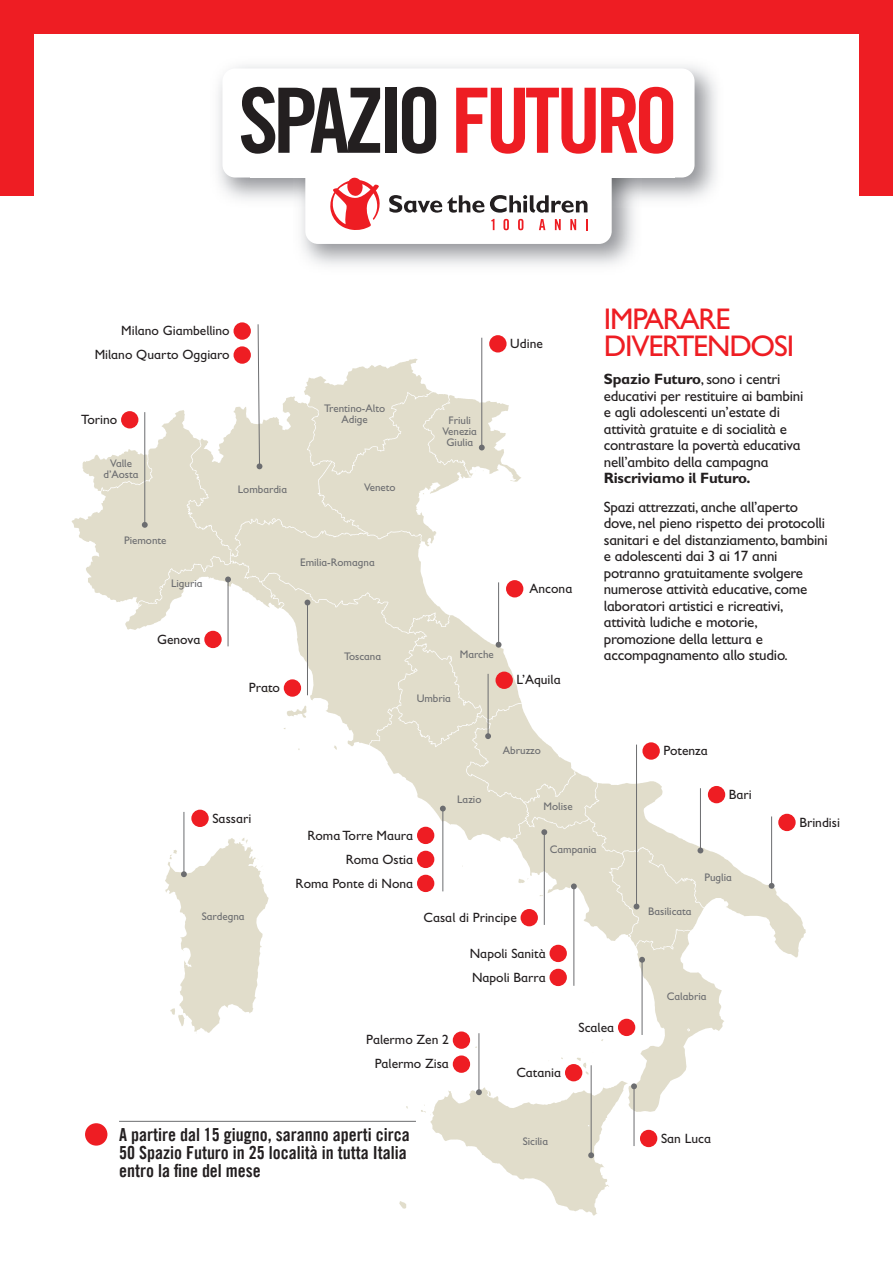
<style>
.page{position:relative;width:893px;height:1263px;background:#fff}
.page>*{position:absolute;margin:0;border:0;box-sizing:border-box;transform-origin:0 0}
.t1{font:90.15px "Trade Gothic LT Com Bd Cn 20";letter-spacing:-.06em;color:#231f20}
.t2{font:30px/27px "Gill Sans Infant Std";letter-spacing:-.04em;color:#ee1d23}
.t3{font:18px/18px "Trade Gothic LT Com Bd Cn 20";color:#231f20}
.t4{font:15px/16.5px "Gill Sans Infant Std";letter-spacing:-.015em;color:#231f20}
.t5{font:700 15px "Gill Sans Infant Std";letter-spacing:-.015em;color:#231f20}
.t6{font:13.5px/24px "Gill Sans Infant Std";color:#231f20;text-align:right}
.t7{font:11.1px/11.1px "Gill Sans Infant Std";color:#6c6d70;text-align:center}
.s1{color:#ee1d23}
.s2{font-weight:700}
</style>
<div class="page">
<div style="left:0;top:0;width:893px;height:196px;background:#ee1d23"></div>
<div style="left:34px;top:34px;width:825px;height:279px;background:#fff"></div>
<img style="left:71px;top:357px;width:735px;height:859px">
<hr style="left:442px;top:809px;width:1px;height:82px;background:#6c6d70">
<div style="left:305px;top:135px;width:307px;height:109px;background:#fff;border-radius:13px"></div>
<svg style="left:330px;top:177px;width:50px;height:53px"></svg>
<svg style="left:389px;top:195px;width:198px;height:18px"></svg>
<svg style="left:491px;top:219px;width:3px;height:11px"></svg>
<svg style="left:503px;top:219px;width:6px;height:11px"></svg>
<svg style="left:518px;top:219px;width:5px;height:11px"></svg>
<svg style="left:539px;top:219px;width:6px;height:11px"></svg>
<svg style="left:555px;top:219px;width:6px;height:11px"></svg>
<svg style="left:570px;top:219px;width:6px;height:11px"></svg>
<div style="left:85px;top:1123px;width:22px;height:22px;background:#ee1d23;border-radius:50%"></div>
<svg style="left:440px;top:806px;width:6px;height:5px"></svg>
<hr style="left:642px;top:960px;width:1px;height:75px;background:#6c6d70">
<svg style="left:639px;top:957px;width:6px;height:6px"></svg>
<hr style="left:478px;top:1033px;width:1px;height:59px;background:#6c6d70">
<svg style="left:476px;top:1089px;width:6px;height:6px"></svg>
<div style="left:417px;top:827px;width:17px;height:17px;background:#ee1d23;border-radius:50%"></div>
<div style="left:417px;top:851px;width:17px;height:17px;background:#ee1d23;border-radius:50%"></div>
<div style="left:417px;top:875px;width:17px;height:17px;background:#ee1d23;border-radius:50%"></div>
<div style="left:234px;top:346px;width:17px;height:18px;background:#ee1d23;border-radius:50%"></div>
<div style="left:234px;top:322px;width:17px;height:18px;background:#ee1d23;border-radius:50%"></div>
<hr style="left:573px;top:887px;width:1px;height:99px;background:#6c6d70">
<svg style="left:571px;top:883px;width:6px;height:6px"></svg>
<div style="left:549px;top:945px;width:18px;height:17px;background:#ee1d23;border-radius:50%"></div>
<div style="left:549px;top:969px;width:18px;height:17px;background:#ee1d23;border-radius:50%"></div>
<hr style="left:544px;top:833px;width:1px;height:92px;background:#6c6d70">
<svg style="left:541px;top:829px;width:6px;height:6px"></svg>
<div style="left:521px;top:909px;width:17px;height:17px;background:#ee1d23;border-radius:50%"></div>
<hr style="left:307px;top:603px;width:1px;height:92px;background:#6c6d70">
<svg style="left:305px;top:600px;width:5px;height:5px"></svg>
<div style="left:284px;top:679px;width:17px;height:18px;background:#ee1d23;border-radius:50%"></div>
<hr style="left:228px;top:580px;width:1px;height:66px;background:#6c6d70">
<svg style="left:225px;top:576px;width:6px;height:6px"></svg>
<div style="left:204px;top:631px;width:18px;height:17px;background:#ee1d23;border-radius:50%"></div>
<div style="left:453px;top:1031px;width:17px;height:18px;background:#ee1d23;border-radius:50%"></div>
<div style="left:453px;top:1055px;width:17px;height:18px;background:#ee1d23;border-radius:50%"></div>
<hr style="left:634px;top:1086px;width:1px;height:60px;background:#6c6d70">
<svg style="left:631px;top:1083px;width:6px;height:6px"></svg>
<div style="left:618px;top:1019px;width:17px;height:17px;background:#ee1d23;border-radius:50%"></div>
<hr style="left:591px;top:1065px;width:1px;height:90px;background:#6c6d70">
<svg style="left:588px;top:1152px;width:6px;height:6px"></svg>
<div style="left:565px;top:1064px;width:17px;height:17px;background:#ee1d23;border-radius:50%"></div>
<hr style="left:771px;top:816px;width:1px;height:69px;background:#6c6d70">
<svg style="left:769px;top:883px;width:5px;height:6px"></svg>
<div style="left:778px;top:814px;width:18px;height:17px;background:#ee1d23;border-radius:50%"></div>
<hr style="left:700px;top:788px;width:1px;height:62px;background:#6c6d70">
<svg style="left:697px;top:848px;width:6px;height:5px"></svg>
<div style="left:708px;top:786px;width:17px;height:17px;background:#ee1d23;border-radius:50%"></div>
<hr style="left:488px;top:674px;width:1px;height:62px;background:#6c6d70">
<svg style="left:485px;top:733px;width:6px;height:6px"></svg>
<div style="left:495px;top:672px;width:18px;height:17px;background:#ee1d23;border-radius:50%"></div>
<hr style="left:481px;top:338px;width:1px;height:109px;background:#6c6d70">
<svg style="left:479px;top:445px;width:6px;height:5px"></svg>
<div style="left:489px;top:335px;width:18px;height:17px;background:#ee1d23;border-radius:50%"></div>
<hr style="left:183px;top:812px;width:1px;height:62px;background:#6c6d70">
<svg style="left:181px;top:871px;width:6px;height:6px"></svg>
<div style="left:191px;top:810px;width:18px;height:17px;background:#ee1d23;border-radius:50%"></div>
<hr style="left:498px;top:582px;width:1px;height:62px;background:#6c6d70">
<svg style="left:496px;top:642px;width:5px;height:6px"></svg>
<div style="left:506px;top:580px;width:17px;height:17px;background:#ee1d23;border-radius:50%"></div>
<div style="left:640px;top:1130px;width:17px;height:17px;background:#ee1d23;border-radius:50%"></div>
<hr style="left:636px;top:745px;width:1px;height:161px;background:#6c6d70">
<svg style="left:634px;top:903px;width:5px;height:6px"></svg>
<div style="left:642px;top:742px;width:18px;height:18px;background:#ee1d23;border-radius:50%"></div>
<svg style="left:257px;top:324px;width:5px;height:145px"></svg>
<hr style="left:144px;top:412px;width:1px;height:112px;background:#6c6d70">
<svg style="left:142px;top:522px;width:6px;height:6px"></svg>
<div style="left:121px;top:411px;width:17px;height:17px;background:#ee1d23;border-radius:50%"></div>
<hr style="left:119px;top:1121px;width:297px;height:1px;background:#6c6d70">
<h1 class="t1" style="left:238px;top:66px;width:442px">SpAzIo <span class="s1">Futuro</span></h1>
<p class="t6" style="left:95px;top:320px;width:137px">Milano Giambellino<br>Milano Quarto Oggiaro</p>
<p class="t6" style="left:81px;top:409px;width:38px">Torino</p>
<p class="t7" style="left:103px;top:459px;width:37px">Valle d’Aosta</p>
<p class="t7" style="left:324px;top:404px;width:63px">Trentino-Alto<br>Adige</p>
<p class="t7" style="left:238px;top:484px;width:51px">Lombardia</p>
<p class="t7" style="left:364px;top:482px;width:33px">Veneto</p>
<p class="t7" style="left:443px;top:416px;width:36px">Friuli<br>Venezia<br>Giulia</p>
<p class="t6" style="left:510px;top:333px;width:34px">Udine</p>
<p class="t7" style="left:124px;top:536px;width:44px">Piemonte</p>
<p class="t7" style="left:171px;top:579px;width:33px">Liguria</p>
<p class="t6" style="left:157px;top:628px;width:45px">Genova</p>
<p class="t7" style="left:300px;top:558px;width:76px">Emilia-Romagna</p>
<p class="t6" style="left:529px;top:578px;width:44px">Ancona</p>
<p class="t6" style="left:249px;top:677px;width:33px">Prato</p>
<p class="t7" style="left:344px;top:652px;width:39px">Toscana</p>
<p class="t7" style="left:460px;top:649px;width:36px">Marche</p>
<p class="t7" style="left:417px;top:694px;width:36px">Umbria</p>
<p class="t6" style="left:517px;top:669px;width:46px">L’Aquila</p>
<p class="t7" style="left:503px;top:745px;width:40px">Abruzzo</p>
<h2 class="t2" style="left:604px;top:308px;width:192px">IMPARARE<br>DIVERTENDOSI</h2>
<p class="t4" style="left:604px;top:372px;width:201px"><span class="s2">Spazio Futuro</span>, sono i centri educativi per restituire ai bambini e agli adolescenti un’estate di attività gratuite e di socialità e contrastare la povertà educativa nell’ambito della campagna</p>
<p class="t5" style="left:604px;top:473px;width:148px">Riscriviamo il Futuro.</p>
<p class="t4" style="left:604px;top:500px;width:225px">Spazi attrezzati, anche all’aperto dove, nel pieno rispetto dei protocolli sanitari e del distanziamento, bambini e adolescenti dai 3 ai 17 anni potranno gratuitamente svolgere numerose attività educative, come laboratori artistici e ricreativi, attività ludiche e motorie, promozione della lettura e accompagnamento allo studio.</p>
<p class="t6" style="left:664px;top:740px;width:46px">Potenza</p>
<p class="t6" style="left:212px;top:807px;width:40px">Sassari</p>
<p class="t7" style="left:202px;top:912px;width:44px">Sardegna</p>
<p class="t6" style="left:296px;top:824px;width:119px">Roma Torre Maura<br>Roma Ostia<br>Roma Ponte di Nona</p>
<p class="t7" style="left:457px;top:794px;width:26px">Lazio</p>
<p class="t6" style="left:424px;top:906px;width:95px">Casal di Principe</p>
<p class="t7" style="left:543px;top:802px;width:31px">Molise</p>
<p class="t7" style="left:550px;top:845px;width:48px">Campania</p>
<p class="t6" style="left:470px;top:942px;width:77px;text-align:left">Napoli Sanità<br>Napoli Barra</p>
<p class="t6" style="left:578px;top:1016px;width:37px">Scalea</p>
<p class="t6" style="left:366px;top:1029px;width:84px">Palermo Zen 2<br>Palermo Zisa</p>
<p class="t6" style="left:516px;top:1061px;width:46px">Catania</p>
<p class="t3" style="left:119px;top:1125px;width:292px">A partire dal 15 giugno, saranno aperti circa<br>50 Spazio Futuro in 25 località in tutta Italia entro la fine del mese</p>
<p class="t7" style="left:523px;top:1137px;width:27px">Sicilia</p>
<p class="t6" style="left:729px;top:783px;width:24px">Bari</p>
<p class="t7" style="left:648px;top:907px;width:45px">Basilicata</p>
<p class="t7" style="left:704px;top:872px;width:29px">Puglia</p>
<p class="t7" style="left:667px;top:992px;width:41px">Calabria</p>
<p class="t6" style="left:661px;top:1127px;width:52px">San Luca</p>
<p class="t6" style="left:799px;top:811px;width:42px">Brindisi</p>
</div>
